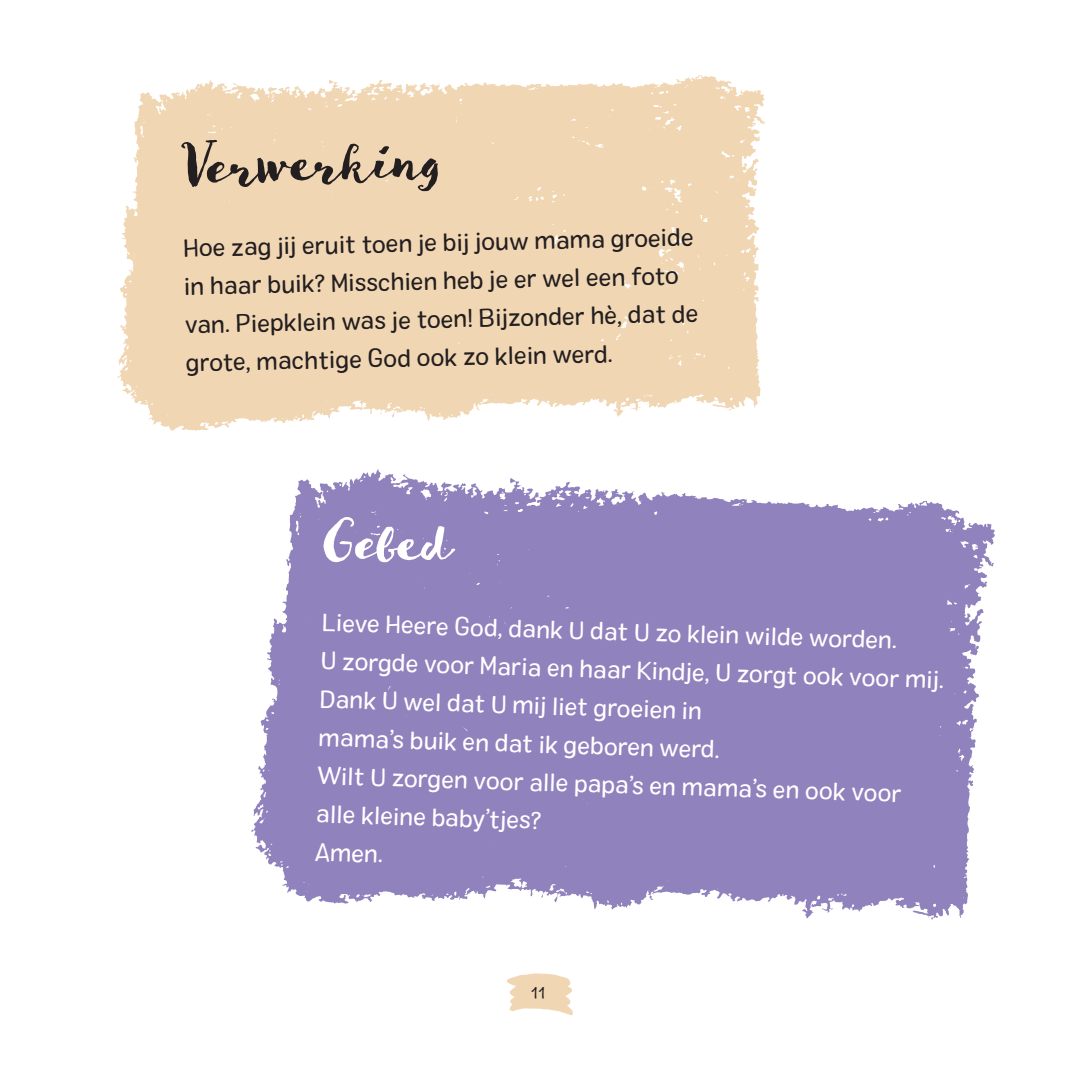
<style>
.page{position:relative;width:1087px;height:1085px;background:#fff}
.page>*{position:absolute;margin:0;border:0;box-sizing:border-box;transform-origin:0 0}
.t1{font:56.25px "Goodlife Brush";color:#231f20}
.t2{font:56.25px "Goodlife Brush";color:#fff}
.t3{font:24.75px/38.5px "Colby St Reg";color:#fff}
.t4{font:24.75px/38.2px "Colby St Reg";color:#231f20}
.t5{font:18px "Goodlife Sans";color:#231f20}
</style>
<div class="page">
<svg style="left:507px;top:973px;width:65px;height:42px"></svg>
<svg style="left:251px;top:469px;width:743px;height:450px;fill:#9082bd"></svg>
<svg style="left:117px;top:75px;width:648px;height:356px;background:#f2dbbc"></svg>
<div style="left:594px;top:514px;width:357px;height:385px;background:#9082bd"></div>
<h1 class="t1" style="left:181px;top:129px;width:263px;rotate:-1deg">Verwerking</h1>
<p class="t4" style="left:183px;top:227px;width:515px;rotate:-1deg">Hoe zag jij eruit toen je bij jouw mama groeide in haar buik? Misschien heb je er wel een foto van. Piepklein was je toen! Bijzonder hè, dat de grote, machtige God ook zo klein werd.</p>
<h1 class="t2" style="left:326px;top:504px;width:127px;rotate:2deg">Gebed</h1>
<p class="t3" style="left:323px;top:601px;width:625px;rotate:2deg">Lieve Heere God, dank U dat U zo klein wilde worden.<br>U zorgde voor Maria en haar Kindje, U zorgt ook voor mij.<br>Dank U wel dat U mij liet groeien in<br>mama’s buik en dat ik geboren werd.<br>Wilt U zorgen voor alle papa’s en mama’s en ook voor alle kleine baby’tjes?<br>Amen.</p>
<p class="t5" style="left:531px;top:983px;width:16px">11</p>
</div>
